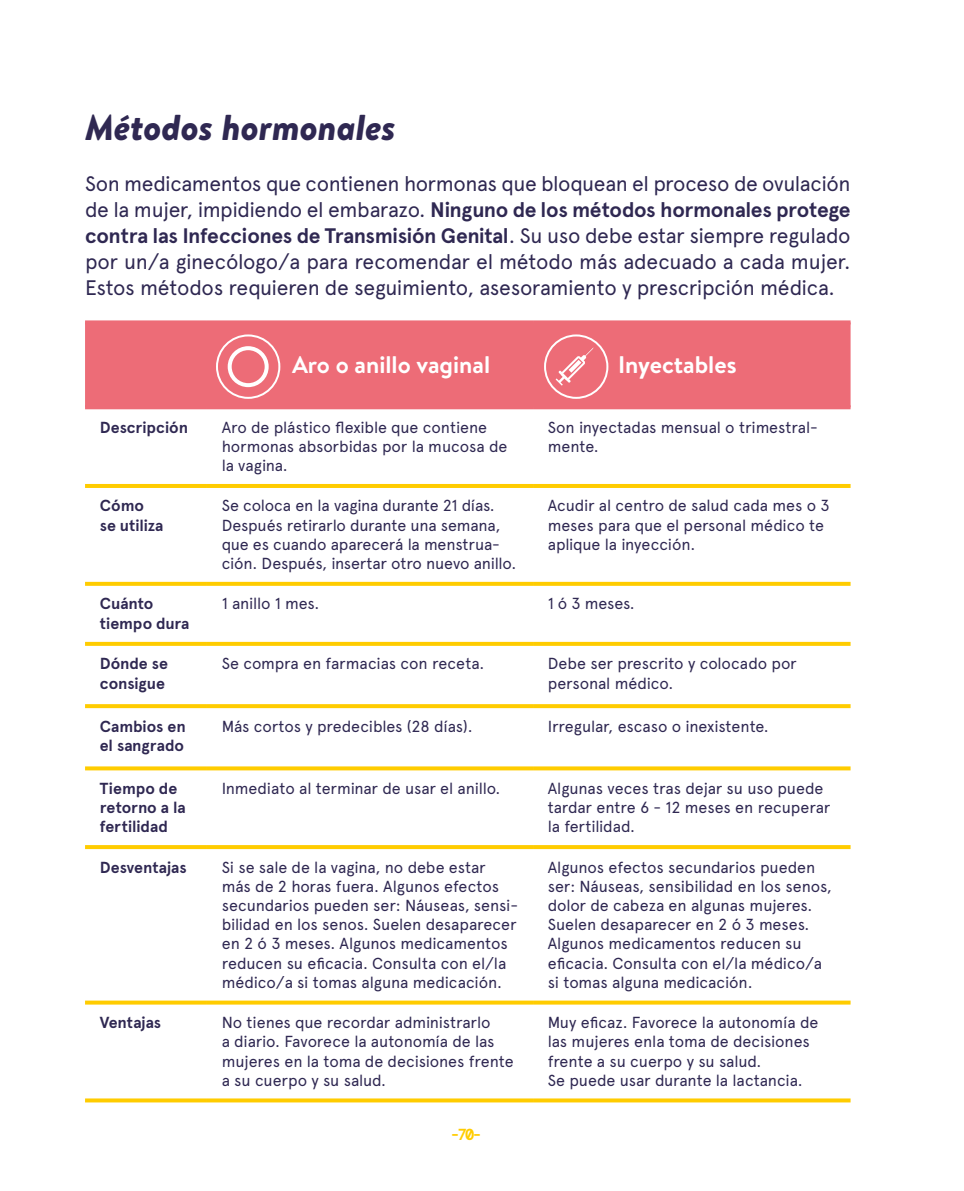
<style>
.page{position:relative;width:964px;height:1191px;background:#fff}
.page>*{position:absolute;margin:0;border:0;box-sizing:border-box;transform-origin:0 0}
.t1{font:italic 900 36px "Brandon Text";color:#2f2852}
.t2{font:700 24px "Brandon Text";color:#fff}
.t3{font:21px/26px "Apercu";letter-spacing:-.02em;color:#2f2852;text-align:justify}
.t4{font:16px/19.2px "Apercu";letter-spacing:-.01em;color:#2f2852}
.t5{font:700 16px/19.2px "Apercu";color:#2f2852}
.t6{font:700 16px "Apercu Mono";color:#fc0}
.s1{font-weight:700}
</style>
<div class="page">
<div style="left:85px;top:324px;width:765px;height:81px;background:#ed6c77"></div>
<svg style="left:85px;top:320px;width:122px;height:4px"></svg>
<svg style="left:207px;top:320px;width:326px;height:4px"></svg>
<svg style="left:533px;top:320px;width:317px;height:4px"></svg>
<hr style="left:85px;top:484px;width:122px;height:4px;background:#fc0">
<hr style="left:207px;top:484px;width:326px;height:4px;background:#fc0">
<hr style="left:533px;top:484px;width:317px;height:4px;background:#fc0">
<svg style="left:85px;top:582px;width:122px;height:4px"></svg>
<svg style="left:207px;top:582px;width:326px;height:4px"></svg>
<svg style="left:533px;top:582px;width:317px;height:4px"></svg>
<svg style="left:85px;top:642px;width:122px;height:4px"></svg>
<svg style="left:207px;top:642px;width:326px;height:4px"></svg>
<svg style="left:533px;top:642px;width:317px;height:4px"></svg>
<svg style="left:85px;top:704px;width:122px;height:4px"></svg>
<svg style="left:207px;top:704px;width:326px;height:4px"></svg>
<svg style="left:533px;top:704px;width:317px;height:4px"></svg>
<svg style="left:85px;top:766px;width:122px;height:4px"></svg>
<svg style="left:207px;top:766px;width:326px;height:4px"></svg>
<svg style="left:533px;top:766px;width:317px;height:4px"></svg>
<svg style="left:85px;top:845px;width:122px;height:4px"></svg>
<svg style="left:207px;top:845px;width:326px;height:4px"></svg>
<svg style="left:533px;top:845px;width:317px;height:4px"></svg>
<svg style="left:85px;top:1000px;width:122px;height:4px"></svg>
<svg style="left:207px;top:1000px;width:326px;height:4px"></svg>
<svg style="left:533px;top:1000px;width:317px;height:4px"></svg>
<svg style="left:85px;top:1098px;width:122px;height:4px"></svg>
<svg style="left:207px;top:1098px;width:326px;height:4px"></svg>
<svg style="left:533px;top:1098px;width:317px;height:4px"></svg>
<hr style="left:85px;top:405px;width:122px;height:4px;background:#ed6c77">
<hr style="left:207px;top:405px;width:326px;height:4px;background:#ed6c77">
<hr style="left:533px;top:405px;width:317px;height:4px;background:#ed6c77">
<div style="left:216px;top:334px;width:64px;height:65px;border:2px solid #fff;border-radius:50%"></div>
<div style="left:228px;top:346px;width:41px;height:41px;border:4px solid #fff;border-radius:50%"></div>
<div style="left:544px;top:334px;width:64px;height:65px;border:2px solid #fff;border-radius:50%"></div>
<svg style="left:555px;top:347px;width:38px;height:39px"></svg>
<h1 class="t1" style="left:85px;top:102px;width:312px">Métodos hormonales</h1>
<p class="t3" style="left:85px;top:171px;width:767px">Son medicamentos que contienen hormonas que bloquean el proceso de ovulación de la mujer, impidiendo el embarazo. <span class="s1">Ninguno de los métodos hormonales protege contra las Infecciones de Transmisión Genital</span>. Su uso debe estar siempre regulado por un/a ginecólogo/a para recomendar el método más adecuado a cada mujer.<br>Estos métodos requieren de seguimiento, asesoramiento y prescripción médica.</p>
<h2 class="t2" style="left:292px;top:348px;width:200px">Aro o anillo vaginal</h2>
<h2 class="t2" style="left:618px;top:348px;width:120px">Inyectables</h2>
<p class="t5" style="left:100px;top:418px;width:90px">Descripción</p>
<p class="t4" style="left:222px;top:417px;width:287px">Aro de plástico flexible que contiene hormonas absorbidas por la mucosa de la vagina.</p>
<p class="t4" style="left:548px;top:417px;width:272px">Son inyectadas mensual o trimestral&shy;mente.</p>
<p class="t5" style="left:100px;top:496px;width:65px">Cómo se utiliza</p>
<p class="t4" style="left:222px;top:496px;width:296px">Se coloca en la vagina durante 21 días.<br>Después retirarlo durante una semana, que es cuando aparecerá la menstrua&shy;ción. Después, insertar otro nuevo anillo.</p>
<p class="t4" style="left:548px;top:496px;width:283px">Acudir al centro de salud cada mes o 3 meses para que el personal médico te aplique la inyección.</p>
<p class="t5" style="left:100px;top:594px;width:91px">Cuánto tiempo dura</p>
<p class="t4" style="left:222px;top:594px;width:99px">1 anillo 1 mes.</p>
<p class="t4" style="left:548px;top:594px;width:89px">1 ó 3 meses.</p>
<p class="t5" style="left:100px;top:654px;width:70px">Dónde se consigue</p>
<p class="t4" style="left:222px;top:654px;width:264px">Se compra en farmacias con receta.</p>
<p class="t4" style="left:548px;top:654px;width:251px">Debe ser prescrito y colocado por personal médico.</p>
<p class="t5" style="left:100px;top:716px;width:87px">Cambios en el sangrado</p>
<p class="t4" style="left:222px;top:716px;width:253px">Más cortos y predecibles (28 días).</p>
<p class="t4" style="left:548px;top:716px;width:222px">Irregular, escaso o inexistente.</p>
<p class="t5" style="left:100px;top:779px;width:87px">Tiempo de retorno a la fertilidad</p>
<p class="t4" style="left:222px;top:778px;width:280px">Inmediato al terminar de usar el anillo.</p>
<p class="t4" style="left:548px;top:778px;width:284px">Algunas veces tras dejar su uso puede tardar entre 6 - 12 meses en recuperar la fertilidad.</p>
<p class="t5" style="left:100px;top:857px;width:88px">Desventajas</p>
<p class="t4" style="left:222px;top:857px;width:298px">Si se sale de la vagina, no debe estar más de 2 horas fuera. Algunos efectos secundarios pueden ser: Náuseas, sensi&shy;bilidad en los senos. Suelen desaparecer en 2 ó 3 meses. Algunos medicamentos reducen su eficacia. Consulta con el/la médico/a si tomas alguna medicación.</p>
<p class="t4" style="left:548px;top:857px;width:286px">Algunos efectos secundarios pueden ser: Náuseas, sensibilidad en los senos, dolor de cabeza en algunas mujeres.<br>Suelen desaparecer en 2 ó 3 meses.<br>Algunos medicamentos reducen su eficacia. Consulta con el/la médico/a si tomas alguna medicación.</p>
<p class="t5" style="left:100px;top:1013px;width:63px">Ventajas</p>
<p class="t4" style="left:222px;top:1012px;width:293px">No tienes que recordar administrarlo<br>a diario. Favorece la autonomía de las mujeres en la toma de decisiones frente a su cuerpo y su salud.</p>
<p class="t4" style="left:548px;top:1012px;width:272px">Muy eficaz. Favorece la autonomía de las mujeres enla toma de decisiones frente a su cuerpo y su salud.<br>Se puede usar durante la lactancia.</p>
<p class="t6" style="left:450px;top:1122px;width:33px">-70-</p>
</div>
